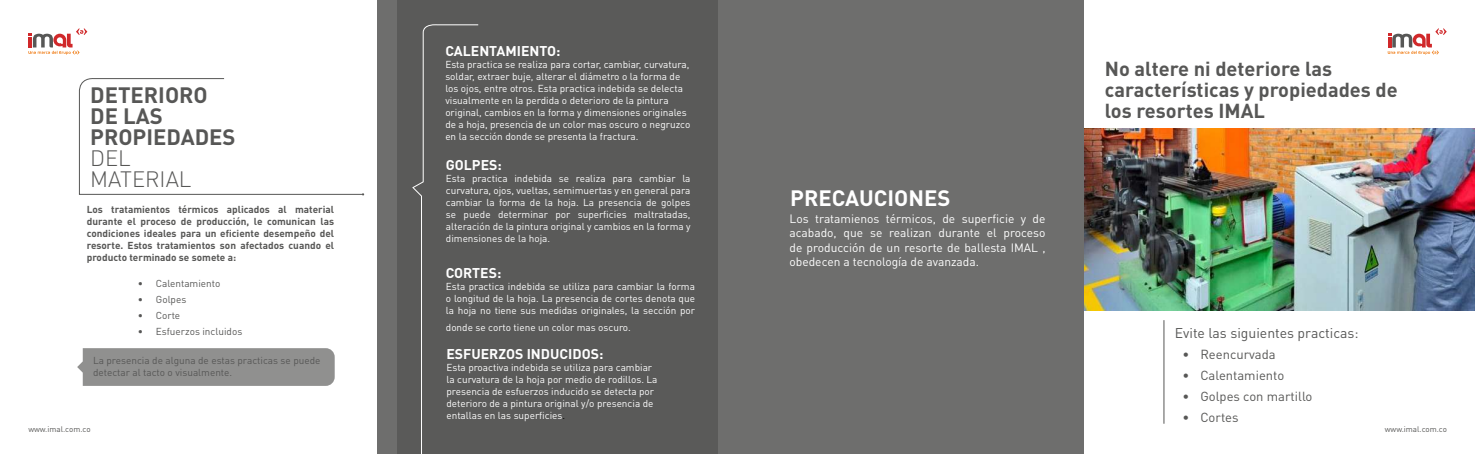
<style>
.page{position:relative;width:1475px;height:454px;background:#fff}
.page>*{position:absolute;margin:0;border:0;box-sizing:border-box;transform-origin:0 0}
.t1{font:700 22px/21px "DIN Pro";color:#575756}
.t2{font:700 22px "DIN Pro";color:#fff}
.t3{font:300 22px/21px "DIN Pro";color:#575756}
.t4{font:700 20px/21px "DIN Pro";color:#575756}
.t5{font:700 14px "DIN Pro";color:#fff}
.t6{font:14px "DIN Pro";color:#575756}
.t7{font:13px "DIN Pro";color:#575756}
.t8{font:12px/14.4px "DIN Pro";color:#fff;text-align:justify}
.t9{font:10px/12px "DIN Pro";color:#fff}
.t10{font:700 10px/12px "DIN Pro";color:#575756;text-align:justify}
.t11{font:10px/12px "DIN Pro";color:#575756}
.t12{font:8px "DIN Pro";color:#575756}
.s1{color:#000}
</style>
<div class="page">
<svg style="left:1387px;top:28px;width:59px;height:27px"></svg>
<svg style="left:28px;top:28px;width:59px;height:27px"></svg>
<div style="left:378px;top:0;width:705px;height:454px;background:#6e6e6d"></div>
<div style="left:397px;top:0;width:320px;height:454px;background:#575756"></div>
<hr style="left:1163px;top:320px;width:1px;height:103px;background:#575756">
<svg style="left:78px;top:78px;width:284px;height:117px"></svg>
<svg style="left:77px;top:348px;width:257px;height:38px;background:#939392"></svg>
<svg style="left:412px;top:24px;width:67px;height:430px"></svg>
<img style="left:1084px;top:129px;width:390px;height:182px">
<h1 class="t1" style="left:90px;top:83px;width:147px">DETERIORO<br>DE LAS<br>PROPIEDADES</h1>
<h1 class="t3" style="left:90px;top:146px;width:103px">DEL<br>MATERIAL</h1>
<p class="t10" style="left:87px;top:203px;width:249px">Los tratamientos térmicos aplicados al material durante el proceso de producción, le comunican las condiciones ideales para un eficiente desempeño del resorte. Estos tratamientos son afectados cuando el producto terminado se somete a:</p>
<p class="t11" style="left:138px;top:276px;width:84px">• Calentamiento</p>
<p class="t11" style="left:138px;top:292px;width:50px">• Golpes</p>
<p class="t11" style="left:138px;top:308px;width:44px">• Corte</p>
<p class="t11" style="left:138px;top:324px;width:106px">• Esfuerzos incluidos</p>
<p class="t11" style="left:93px;top:354px;width:229px">La presencia de alguna de estas practicas se puede detectar al tacto o visualmente.</p>
<h3 class="t5" style="left:445px;top:42px;width:117px">CALENTAMIENTO:</h3>
<p class="t9" style="left:445px;top:58px;width:246px">Esta practica se realiza para cortar, cambiar, curvatura, soldar, extraer buje, alterar el diámetro o la forma de los ojos, entre otros. Esta practica indebida se delecta visualmente en la perdida o deterioro de la pintura original, cambios en la forma y dimensiones originales de a hoja, presencia de un color mas oscuro o negruzco en la sección donde se presenta la fractura.</p>
<h3 class="t5" style="left:446px;top:155px;width:57px">GOLPES:</h3>
<p class="t9" style="left:446px;top:171px;width:246px;text-align:justify">Esta practica indebida se realiza para cambiar la curvatura, ojos, vueltas, semimuertas y en general para cambiar la forma de la hoja. La presencia de golpes se puede determinar por superficies maltratadas, alteración de la pintura original y cambios en la forma y dimensiones de la hoja.</p>
<h3 class="t5" style="left:446px;top:263px;width:57px">CORTES:</h3>
<p class="t9" style="left:446px;top:279px;width:251px;text-align:justify">Esta practica indebida se utiliza para cambiar la forma o longitud de la hoja. La presencia de cortes denota que la hoja no tiene sus medidas originales, la sección por</p>
<p class="t9" style="left:446px;top:320px;width:186px">donde se corto tiene un color mas oscuro.</p>
<h3 class="t5" style="left:446px;top:344px;width:158px">ESFUERZOS INDUCIDOS:</h3>
<p class="t9" style="left:446px;top:360px;width:212px">Esta proactiva indebida se utiliza para cambiar la curvatura de la hoja por medio de rodillos. La presencia de esfuerzos inducido se detecta por deterioro de a pintura original y/o presencia de entallas en las superficies<span class="s1">.</span></p>
<h1 class="t2" style="left:790px;top:183px;width:162px">PRECAUCIONES</h1>
<p class="t8" style="left:789px;top:210px;width:257px">Los tratamienos térmicos, de superficie y de acabado, que se realizan durante el proceso de producción de un resorte de ballesta IMAL , obedecen a tecnología de avanzada.</p>
<h2 class="t4" style="left:1104px;top:58px;width:294px">No altere ni deteriore las características y propiedades de los resortes IMAL</h2>
<h3 class="t6" style="left:1174px;top:323px;width:185px">Evite las siguientes practicas:</h3>
<h3 class="t7" style="left:1182px;top:345px;width:95px">• Reencurvada</h3>
<h3 class="t7" style="left:1182px;top:366px;width:103px">• Calentamiento</h3>
<h3 class="t7" style="left:1182px;top:387px;width:132px">• Golpes con martillo</h3>
<h3 class="t7" style="left:1182px;top:408px;width:58px">• Cortes</h3>
<p class="t12" style="left:28px;top:423px;width:64px">www.imal.com.co</p>
<p class="t12" style="left:1384px;top:423px;width:64px">www.imal.com.co</p>
</div>
